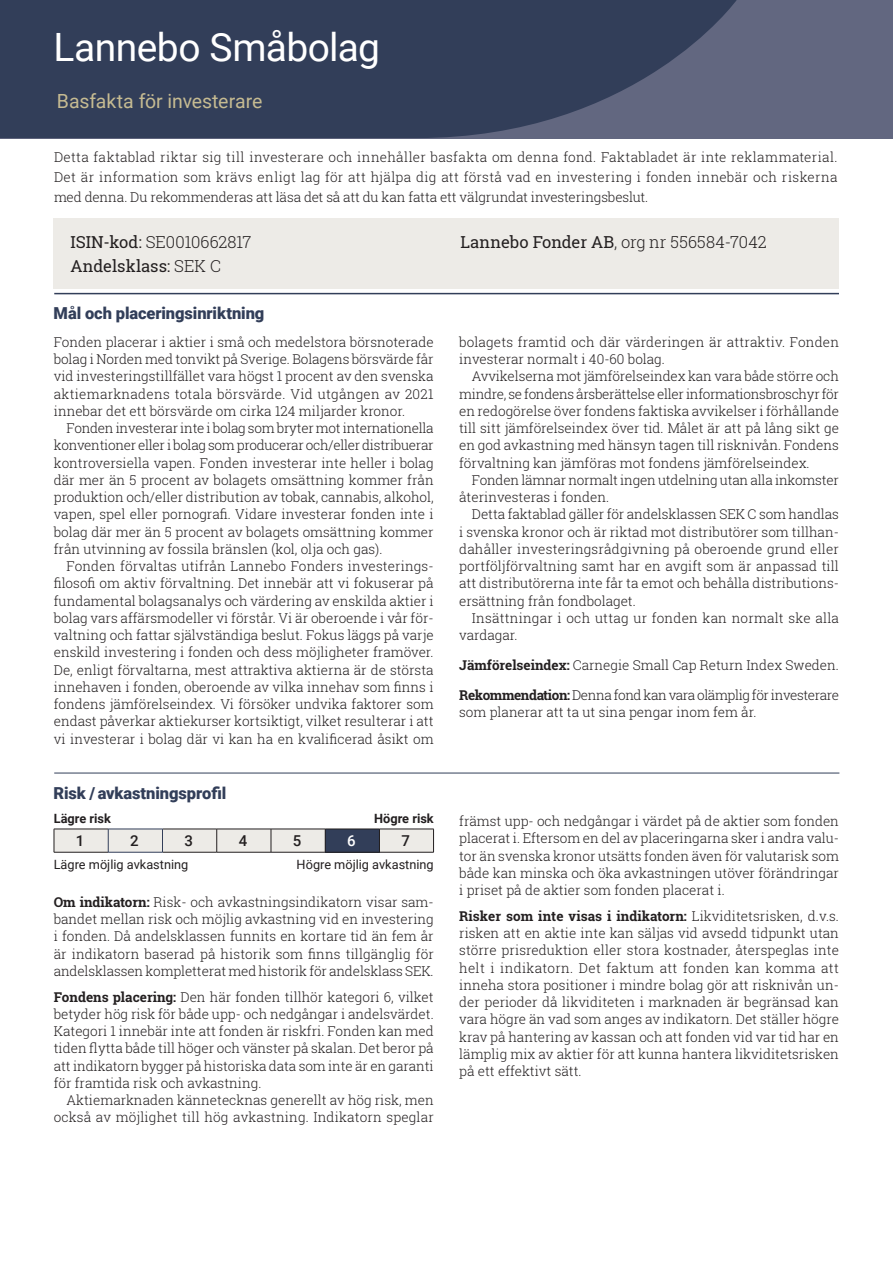
<style>
.page{position:relative;width:893px;height:1263px;background:#fff}
.page>*{position:absolute;margin:0;border:0;box-sizing:border-box;transform-origin:0 0}
.Fondrubrik_NY{font:39px "Roboto";letter-spacing:-.015em;color:#fff}
.FondUnderRubrik{font:19.5px "Roboto";letter-spacing:-.005em;color:#c6bb92}
.FondFakta{font:300 16.5px "Roboto Slab";color:#231f20}
.Rubrik{font:900 16.5px "Roboto";letter-spacing:-.005em;color:#323e59}
.FondFakta-2{font:16.5px "Roboto Slab";color:#231f20}
.t1{font:500 15px "Roboto";color:#231f20}
.t2{font:500 15px "Roboto";color:#fff}
.Brödtext_2_a{font:300 13.5px/17.2px "Roboto Slab";color:#231f20;text-align:justify}
.Brödtext_1_a{font:300 13.5px/17.2px "Roboto Slab";color:#231f20;text-align:justify}
.Brödtext_1_a-2{font:300 13.5px/17.2px "Roboto Slab";letter-spacing:-.03em;color:#231f20}
.Faktatext_1_a{font:12.75px "Roboto";color:#231f20}
.Faktatext_1_a-2{font:700 12.75px "Roboto";color:#231f20}
.s1{font-weight:400}
.s2{font-weight:300}
.s3{font-weight:700}
</style>
<div class="page">
<div style="left:0;top:0;width:893px;height:138px;background:#626780"></div>
<svg style="left:0;top:0;width:737px;height:138px;background:#38435d"></svg>
<div style="left:54px;top:218px;width:785px;height:71px;background:#edebe7"></div>
<hr style="left:54px;top:773px;width:785px;height:1px;background:#323e59">
<hr style="left:54px;top:293px;width:785px;height:1px;background:#323e59">
<hr style="left:54px;top:852px;width:54px;height:1px;background:#231f20">
<hr style="left:163px;top:852px;width:54px;height:1px;background:#231f20">
<hr style="left:217px;top:852px;width:54px;height:1px;background:#231f20">
<hr style="left:271px;top:852px;width:54px;height:1px;background:#231f20">
<hr style="left:325px;top:852px;width:54px;height:1px;background:#231f20">
<hr style="left:379px;top:852px;width:55px;height:1px;background:#231f20">
<svg style="left:54px;top:829px;width:380px;height:23px;background:#c9c9c9"></svg>
<hr style="left:108px;top:852px;width:55px;height:1px;background:#323e59">
<p class="Fondrubrik_NY" style="left:54px;top:20px;width:328px">Lannebo Småbolag</p>
<p class="FondUnderRubrik" style="left:57px;top:88px;width:207px">Basfakta för investerare</p>
<p class="Brödtext_2_a" style="left:54px;top:147px;width:785px;line-height:20.2px">Detta faktablad riktar sig till investerare och innehåller basfakta om denna fond. Faktabladet är inte reklammaterial.<br>Det är information som krävs enligt lag för att hjälpa dig att förstå vad en investering i fonden innebär och riskerna med denna. Du rekommenderas att läsa det så att du kan fatta ett välgrundat investeringsbeslut.</p>
<p class="FondFakta" style="left:71px;top:231px;width:182px"><span class="s1">ISIN-kod:</span> SE0010662817</p>
<p class="FondFakta" style="left:461px;top:231px;width:308px"><span class="s1">Lannebo Fonder AB</span>, org nr 556584-7042</p>
<p class="FondFakta-2" style="left:71px;top:255px;width:152px">Andelsklass: <span class="s2">SEK C</span></p>
<p class="Rubrik" style="left:54px;top:302px;width:212px">Mål och placeringsinriktning</p>
<p class="Brödtext_1_a" style="left:54px;top:333px;width:381px">Fonden placerar i aktier i små och medelstora börsnoterade bolag i Norden med tonvikt på Sverige. Bolagens börsvärde får vid investeringstillfället vara högst 1 procent av den svenska aktiemarknadens totala börsvärde. Vid utgången av 2021 innebar det ett börsvärde om cirka 124 miljarder kronor.</p>
<p class="Brödtext_2_a" style="left:54px;top:419px;width:381px;text-indent:13px">Fonden investerar inte i bolag som bryter mot internationella konventioner eller i bolag som producerar och/eller distribuerar kontroversiella vapen. Fonden investerar inte heller i bolag där mer än 5 procent av bolagets omsättning kommer från produktion och/eller distribution av tobak, cannabis, alkohol, vapen, spel eller pornografi. Vidare investerar fonden inte i bolag där mer än 5 procent av bolagets omsättning kommer från utvinning av fossila bränslen (kol, olja och gas).</p>
<p class="Brödtext_2_a" style="left:54px;top:557px;width:381px;text-indent:13px">Fonden förvaltas utifrån Lannebo Fonders investerings&shy;filosofi om aktiv förvaltning. Det innebär att vi fokuserar på fundamental bolagsanalys och värdering av enskilda aktier i bolag vars affärsmodeller vi förstår. Vi är oberoende i vår för&shy;valtning och fattar självständiga beslut. Fokus läggs på varje enskild investering i fonden och dess möjligheter framöver.<br>De, enligt förvaltarna, mest attraktiva aktierna är de största innehaven i fonden, oberoende av vilka innehav som finns i fondens jämförelseindex. Vi försöker undvika faktorer som endast påverkar aktiekurser kortsiktigt, vilket resulterar i att vi investerar i bolag där vi kan ha en kvalificerad åsikt om</p>
<p class="Rubrik" style="left:54px;top:781px;width:174px">Risk / avkastningsprofil</p>
<p class="Brödtext_2_a" style="left:459px;top:333px;width:381px">bolagets framtid och där värderingen är attraktiv. Fonden investerar normalt i 40-60 bolag.</p>
<p class="Brödtext_2_a" style="left:459px;top:367px;width:381px;text-indent:13px">Avvikelserna mot jämförelseindex kan vara både större och mindre, se fondens årsberättelse eller informationsbroschyr för en redogörelse över fondens faktiska avvikelser i förhållande till sitt jämförelseindex över tid. Målet är att på lång sikt ge en god avkastning med hänsyn tagen till risknivån. Fondens förvaltning kan jämföras mot fondens jämförelseindex.</p>
<p class="Brödtext_2_a" style="left:459px;top:471px;width:381px;text-indent:13px">Fonden lämnar normalt ingen utdelning utan alla inkomster återinvesteras i fonden.</p>
<p class="Brödtext_2_a" style="left:459px;top:505px;width:381px;text-indent:13px">Detta faktablad gäller för andelsklassen SEK C som handlas i svenska kronor och är riktad mot distributörer som tillhan&shy;dahåller investeringsrådgivning på oberoende grund eller portföljförvaltning samt har en avgift som är anpassad till att distributörerna inte får ta emot och behålla distributions&shy;ersättning från fondbolaget.</p>
<p class="Brödtext_2_a" style="left:459px;top:609px;width:381px;text-indent:13px">Insättningar i och uttag ur fonden kan normalt ske alla vardagar.</p>
<p class="Brödtext_1_a" style="left:459px;top:656px;width:381px"><span class="s3">Jämförelseindex:</span> Carnegie Small Cap Return Index Sweden.</p>
<p class="Brödtext_1_a-2" style="left:459px;top:686px;width:381px"><span class="s3">Rekommendation:</span> Denna fond kan vara olämplig för investerare som planerar att ta ut sina pengar inom fem år.</p>
<p class="Faktatext_1_a-2" style="left:54px;top:809px;width:59px">Lägre risk</p>
<p class="Faktatext_1_a-2" style="left:374px;top:809px;width:61px">Högre risk</p>
<p class="Brödtext_2_a" style="left:459px;top:812px;width:381px">främst upp- och nedgångar i värdet på de aktier som fonden placerat i. Eftersom en del av placeringarna sker i andra valu&shy;tor än svenska kronor utsätts fonden även för valutarisk som både kan minska och öka avkastningen utöver förändringar i priset på de aktier som fonden placerat i.</p>
<p class="Brödtext_2_a" style="left:459px;top:907px;width:381px"><span class="s3">Risker som inte visas i indikatorn:</span> Likviditetsrisken, d.v.s. risken att en aktie inte kan säljas vid avsedd tidpunkt utan större prisreduktion eller stora kostnader, återspeglas inte helt i indikatorn. Det faktum att fonden kan komma att inneha stora positioner i mindre bolag gör att risknivån un&shy;der perioder då likviditeten i marknaden är begränsad kan vara högre än vad som anges av indikatorn. Det ställer högre krav på hantering av kassan och att fonden vid var tid har en lämplig mix av aktier för att kunna hantera likviditetsrisken på ett effektivt sätt.</p>
<p class="t1" style="left:76px;top:830px;width:10px">1</p>
<p class="t1" style="left:130px;top:830px;width:10px">2</p>
<p class="t1" style="left:184px;top:830px;width:10px">3</p>
<p class="t1" style="left:239px;top:830px;width:10px">4</p>
<p class="t1" style="left:293px;top:830px;width:10px">5</p>
<p class="t2" style="left:347px;top:830px;width:10px">6</p>
<p class="t1" style="left:401px;top:830px;width:10px">7</p>
<p class="Faktatext_1_a" style="left:54px;top:855px;width:136px">Lägre möjlig avkastning</p>
<p class="Faktatext_1_a" style="left:297px;top:855px;width:139px">Högre möjlig avkastning</p>
<p class="Brödtext_2_a" style="left:54px;top:893px;width:382px"><span class="s3">Om indikatorn:</span> Risk- och avkastningsindikatorn visar sam&shy;bandet mellan risk och möjlig avkastning vid en investering i fonden. Då andelsklassen funnits en kortare tid än fem år är indikatorn baserad på historik som finns tillgänglig för andelsklassen kompletterat med historik för andelsklass SEK.</p>
<p class="Brödtext_2_a" style="left:54px;top:988px;width:381px"><span class="s3">Fondens placering:</span> Den här fonden tillhör kategori 6, vilket betyder hög risk för både upp- och nedgångar i andelsvärdet.<br>Kategori 1 innebär inte att fonden är riskfri. Fonden kan med tiden flytta både till höger och vänster på skalan. Det beror på att indikatorn bygger på historiska data som inte är en garanti för framtida risk och avkastning.</p>
<p class="Brödtext_2_a" style="left:54px;top:1091px;width:381px;text-align:right">Aktiemarknaden kännetecknas generellt av hög risk, men också av möjlighet till hög avkastning. Indikatorn speglar</p>
</div>
